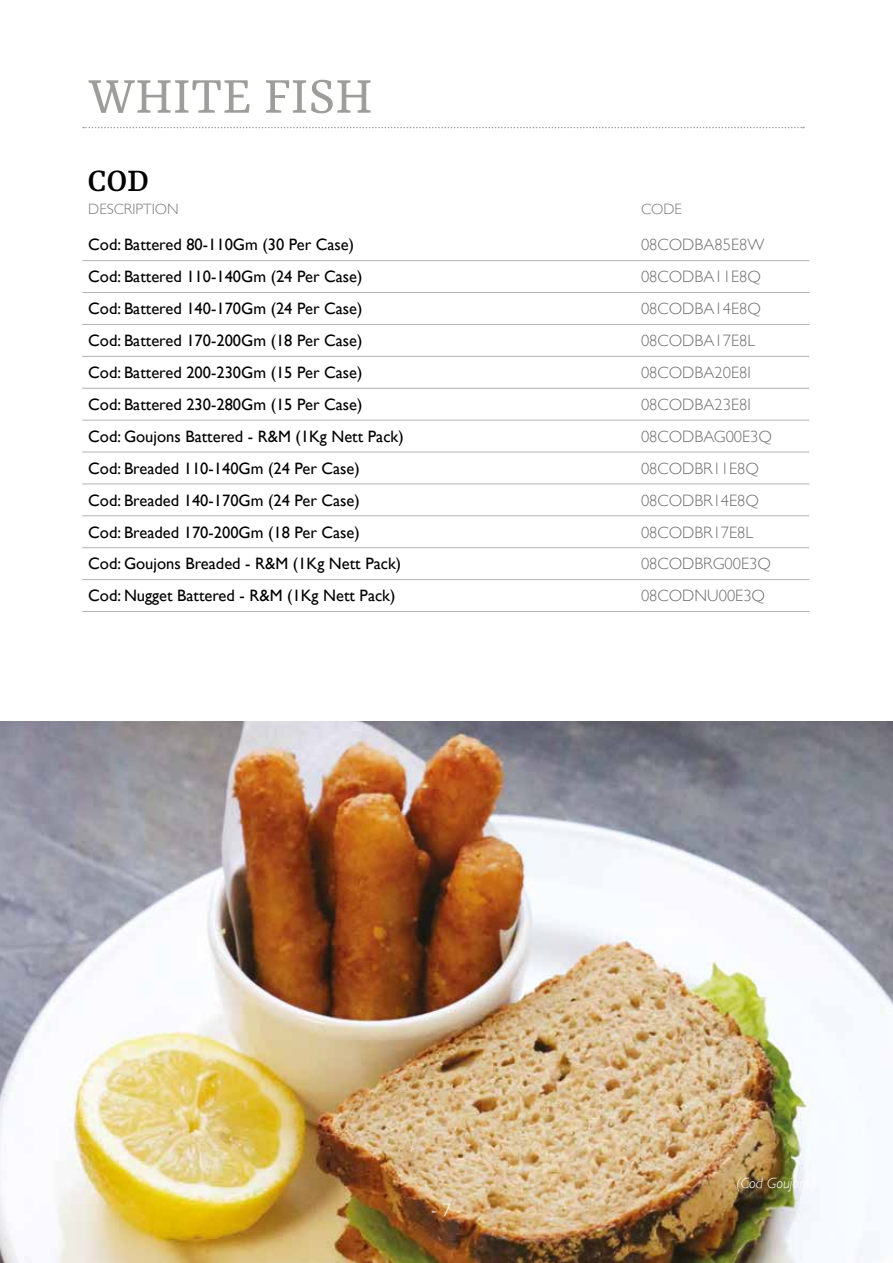
<style>
.page{position:relative;width:893px;height:1263px;background:#fff}
.page>*{position:absolute;margin:0;border:0;box-sizing:border-box;transform-origin:0 0}
.t1{font:57px "Rasa";color:#9d9d9c}
.t2{font:500 36px "Rasa";color:#000}
.t3{font:300 18px "Gill Sans";color:#fff}
.t4{font:16.5px "Gill Sans";color:#000}
.t5{font:300 16.5px "Gill Sans";color:#706f6f}
.t6{font:300 15px "Gill Sans";color:#7c7b7b}
.t7{font:italic 300 15px "Gill Sans";color:#fff}
</style>
<div class="page">
<img style="left:0;top:722px;width:893px;height:541px">
<hr style="left:82px;top:260px;width:553px;height:1px;background:#b3b2b2">
<hr style="left:635px;top:260px;width:174px;height:1px;background:#b3b2b2">
<hr style="left:82px;top:292px;width:553px;height:1px;background:#b3b2b2">
<hr style="left:635px;top:292px;width:174px;height:1px;background:#b3b2b2">
<hr style="left:82px;top:324px;width:553px;height:1px;background:#b3b2b2">
<hr style="left:635px;top:324px;width:174px;height:1px;background:#b3b2b2">
<hr style="left:82px;top:356px;width:553px;height:1px;background:#b3b2b2">
<hr style="left:635px;top:356px;width:174px;height:1px;background:#b3b2b2">
<hr style="left:82px;top:388px;width:553px;height:1px;background:#b3b2b2">
<hr style="left:635px;top:388px;width:174px;height:1px;background:#b3b2b2">
<hr style="left:82px;top:420px;width:553px;height:1px;background:#b3b2b2">
<hr style="left:635px;top:420px;width:174px;height:1px;background:#b3b2b2">
<hr style="left:82px;top:452px;width:553px;height:1px;background:#b3b2b2">
<hr style="left:635px;top:452px;width:174px;height:1px;background:#b3b2b2">
<hr style="left:82px;top:483px;width:553px;height:1px;background:#b3b2b2">
<hr style="left:635px;top:483px;width:174px;height:1px;background:#b3b2b2">
<hr style="left:82px;top:515px;width:553px;height:1px;background:#b3b2b2">
<hr style="left:635px;top:515px;width:174px;height:1px;background:#b3b2b2">
<hr style="left:82px;top:547px;width:553px;height:1px;background:#b3b2b2">
<hr style="left:635px;top:547px;width:174px;height:1px;background:#b3b2b2">
<hr style="left:82px;top:579px;width:553px;height:1px;background:#b3b2b2">
<hr style="left:635px;top:579px;width:174px;height:1px;background:#b3b2b2">
<hr style="left:82px;top:611px;width:553px;height:1px;background:#b3b2b2">
<hr style="left:635px;top:611px;width:174px;height:1px;background:#b3b2b2">
<svg style="left:83px;top:127px;width:721px;height:1px"></svg>
<h1 class="t1" style="left:89px;top:63px;width:286px">WHITE FISH</h1>
<h2 class="t2" style="left:88px;top:159px;width:63px">COD</h2>
<p class="t6" style="left:88px;top:197px;width:92px">DESCRIPTION</p>
<p class="t6" style="left:641px;top:197px;width:42px">CODE</p>
<p class="t4" style="left:88px;top:235px;width:267px">Cod: Battered 80-110Gm (30 Per Case)</p>
<p class="t5" style="left:641px;top:232px;width:125px">08CODBA85E8W</p>
<p class="t4" style="left:88px;top:267px;width:276px">Cod: Battered 110-140Gm (24 Per Case)</p>
<p class="t5" style="left:641px;top:264px;width:121px">08CODBA11E8Q</p>
<p class="t4" style="left:88px;top:299px;width:276px">Cod: Battered 140-170Gm (24 Per Case)</p>
<p class="t5" style="left:641px;top:296px;width:121px">08CODBA14E8Q</p>
<p class="t4" style="left:88px;top:331px;width:276px">Cod: Battered 170-200Gm (18 Per Case)</p>
<p class="t5" style="left:641px;top:328px;width:116px">08CODBA17E8L</p>
<p class="t4" style="left:88px;top:363px;width:276px">Cod: Battered 200-230Gm (15 Per Case)</p>
<p class="t5" style="left:641px;top:360px;width:111px">08CODBA20E8I</p>
<p class="t4" style="left:88px;top:395px;width:276px">Cod: Battered 230-280Gm (15 Per Case)</p>
<p class="t5" style="left:641px;top:391px;width:111px">08CODBA23E8I</p>
<p class="t4" style="left:88px;top:426px;width:317px">Cod: Goujons Battered - R&amp;M (1Kg Nett Pack)</p>
<p class="t5" style="left:641px;top:423px;width:133px">08CODBAG00E3Q</p>
<p class="t4" style="left:88px;top:458px;width:273px">Cod: Breaded 110-140Gm (24 Per Case)</p>
<p class="t5" style="left:641px;top:455px;width:120px">08CODBR11E8Q</p>
<p class="t4" style="left:88px;top:490px;width:273px">Cod: Breaded 140-170Gm (24 Per Case)</p>
<p class="t5" style="left:641px;top:487px;width:120px">08CODBR14E8Q</p>
<p class="t4" style="left:88px;top:522px;width:273px">Cod: Breaded 170-200Gm (18 Per Case)</p>
<p class="t5" style="left:641px;top:519px;width:114px">08CODBR17E8L</p>
<p class="t4" style="left:88px;top:554px;width:314px">Cod: Goujons Breaded - R&amp;M (1Kg Nett Pack)</p>
<p class="t5" style="left:641px;top:551px;width:131px">08CODBRG00E3Q</p>
<p class="t4" style="left:88px;top:586px;width:309px">Cod: Nugget Battered - R&amp;M (1Kg Nett Pack)</p>
<p class="t5" style="left:641px;top:583px;width:126px">08CODNU00E3Q</p>
<p class="t3" style="left:431px;top:1196px;width:32px">- 7 -</p>
<p class="t7" style="left:736px;top:1174px;width:81px">(Cod Goujons)</p>
</div>
